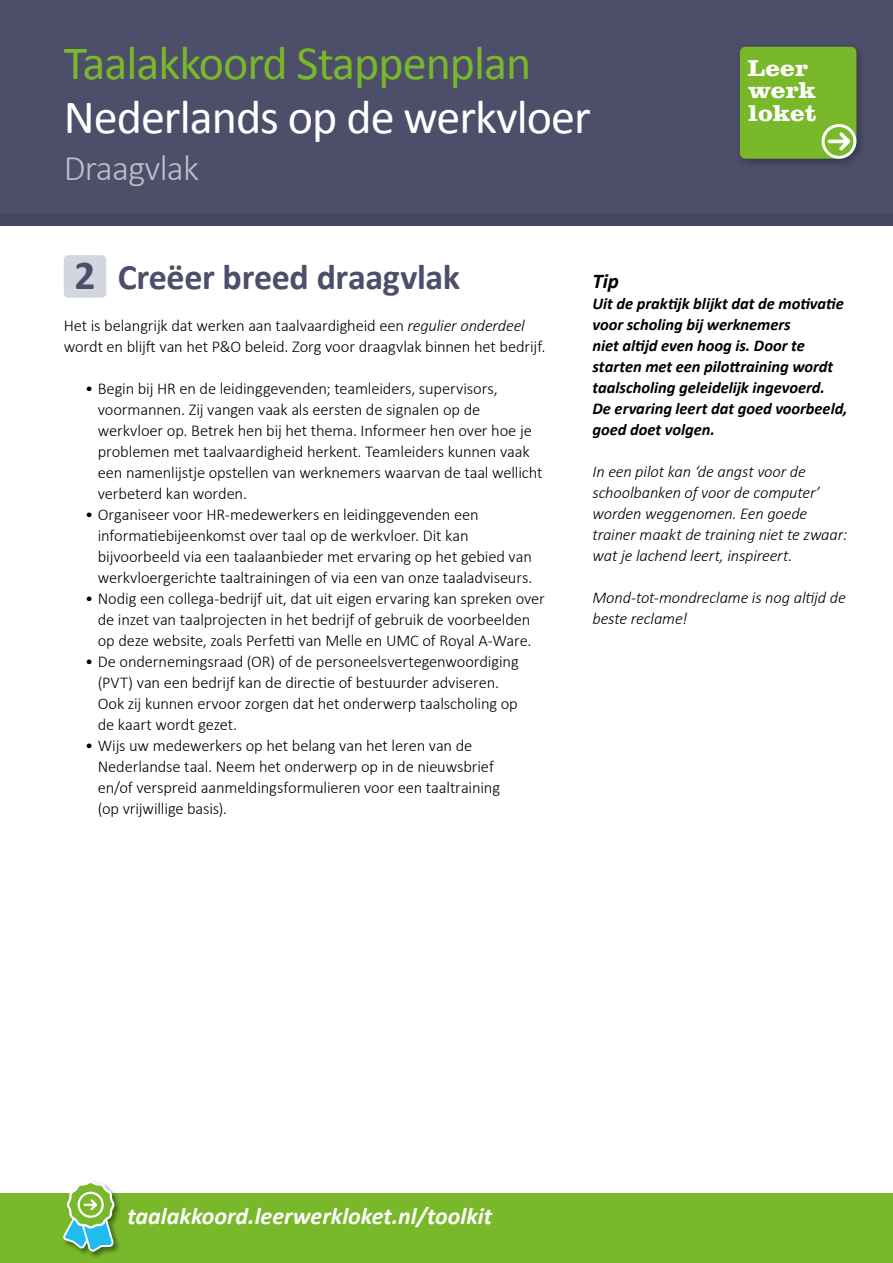
<style>
.page{position:relative;width:893px;height:1263px;background:#fff}
.page>*{position:absolute;margin:0;border:0;box-sizing:border-box;transform-origin:0 0}
.t1{font:48px "Calibri";letter-spacing:-.02em;color:#fff}
.t2{font:48px "Calibri";letter-spacing:-.02em;color:#78b82a}
.t3{font:700 41.25px "Calibri";color:#4d4e6a}
.t4{font:700 36px "Calibri";letter-spacing:-.01em;color:#4d4e6a}
.t5{font:300 36px "Calibri";letter-spacing:-.02em;color:#bfbfc9}
.t6{font:italic 700 24px "Calibri";color:#fff}
.t7{font:700 23.85px/22.8px "Clarendon LT Std";color:#fff;scale:1.11 1}
.t8{font:italic 700 21px "Calibri";color:#000}
.t9{font:300 16.5px/21px "Calibri";letter-spacing:-.01em;color:#000}
.t10{font:italic 700 16.5px/21px "Calibri";letter-spacing:-.005em;color:#000}
.t11{font:italic 300 16.5px/21px "Calibri";letter-spacing:-.01em;color:#000}
.s1{font-style:italic}
</style>
<div class="page">
<div style="left:64px;top:255px;width:42px;height:43px;background:#d2d6df;border-radius:4px"></div>
<div style="left:0;top:0;width:893px;height:221px;background:#4d4e6a"></div>
<div style="left:735px;top:42px;width:132px;height:127px;background:#000;opacity:.3"></div>
<div style="left:740px;top:47px;width:116px;height:112px;background:#78b82a"></div>
<div style="left:0;top:213px;width:893px;height:12px;background:#484760"></div>
<div style="left:0;top:1193px;width:893px;height:69px;background:#78b82a"></div>
<img style="left:63px;top:1197px;width:57px;height:61px">
<svg style="left:64px;top:1181px;width:53px;height:70px"></svg>
<h1 class="t2" style="left:64px;top:29px;width:469px">Taalakkoord Stappenplan</h1>
<h1 class="t1" style="left:64px;top:84px;width:528px">Nederlands op de werkvloer</h1>
<h3 class="t5" style="left:64px;top:145px;width:137px">Draagvlak</h3>
<h3 class="t7" style="left:748px;top:56px;width:63px">Leer werk loket</h3>
<h2 class="t3" style="left:75px;top:246px;width:22px">2</h2>
<h3 class="t4" style="left:118px;top:251px;width:344px">Creëer breed draagvlak</h3>
<p class="t9" style="left:64px;top:314px;width:483px">Het is belangrijk dat werken aan taalvaardigheid een <span class="s1">regulier onderdeel </span>wordt en blijft van het P&amp;O beleid. Zorg voor draagvlak binnen het bedrijf.</p>
<p class="t9" style="left:98px;top:377px;width:446px;text-indent:-13px">• Begin bij HR en de leidinggevenden; teamleiders, supervisors, voormannen. Zij vangen vaak als eersten de signalen op de werkvloer op. Betrek hen bij het thema. Informeer hen over hoe je problemen met taalvaardigheid herkent. Teamleiders kunnen vaak een namenlijstje opstellen van werknemers waarvan de taal wellicht verbeterd kan worden.</p>
<p class="t9" style="left:98px;top:503px;width:436px;text-indent:-13px">• Organiseer voor HR-medewerkers en leidinggevenden een informatiebijeenkomst over taal op de werkvloer. Dit kan bijvoorbeeld via een taalaanbieder met ervaring op het gebied van werkvloergerichte taaltrainingen of via een van onze taaladviseurs.</p>
<p class="t9" style="left:85px;top:587px;width:461px;text-align:center">• Nodig een collega-bedrijf uit, dat uit eigen ervaring kan spreken over de inzet van taalprojecten in het bedrijf of gebruik de voorbeelden<br>op deze website, zoals Perfetti van Melle en UMC of Royal A-Ware.</p>
<p class="t9" style="left:98px;top:650px;width:422px;text-indent:-13px">• De ondernemingsraad (OR) of de personeelsvertegenwoordiging (PVT) van een bedrijf kan de directie of bestuurder adviseren.<br>Ook zij kunnen ervoor zorgen dat het onderwerp taalscholing op de kaart wordt gezet.</p>
<p class="t9" style="left:98px;top:734px;width:404px;text-indent:-13px">• Wijs uw medewerkers op het belang van het leren van de Nederlandse taal. Neem het onderwerp op in de nieuwsbrief en/of verspreid aanmeldingsformulieren voor een taaltraining (op vrijwillige basis).</p>
<p class="t8" style="left:592px;top:266px;width:28px">Tip</p>
<p class="t10" style="left:592px;top:292px;width:257px">Uit de praktijk blijkt dat de motivatie voor scholing bij werknemers<br>niet altijd even hoog is. Door te starten met een pilottraining wordt taalscholing geleidelijk ingevoerd.<br>De ervaring leert dat goed voorbeeld, goed doet volgen.</p>
<p class="t11" style="left:592px;top:461px;width:256px">In een pilot kan ‘de angst voor de schoolbanken of voor de computer’ worden weggenomen. Een goede trainer maakt de training niet te zwaar: wat je lachend leert, inspireert.</p>
<p class="t11" style="left:592px;top:587px;width:255px">Mond-tot-mondreclame is nog altijd de beste reclame!</p>
<h3 class="t6" style="left:128px;top:1199px;width:366px">taalakkoord.leerwerkloket.nl/toolkit</h3>
</div>
